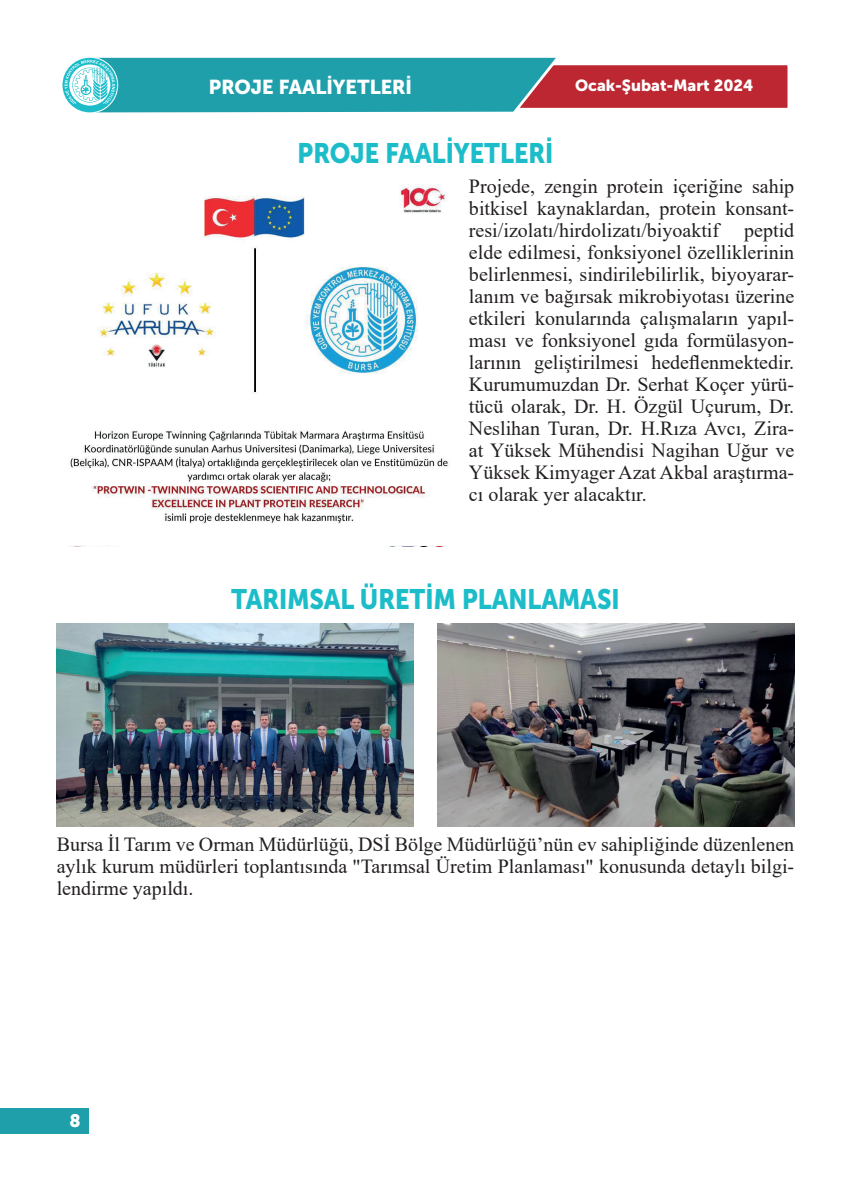
<style>
.page{position:relative;width:851px;height:1191px;background:#fff}
.page>*{position:absolute;margin:0;border:0;box-sizing:border-box;transform-origin:0 0}
.t1{font:28px "Museo Sans Cyrl 900";color:#1cbdc9;scale:.9 1}
.t2{font:20px/22px "Times New Roman";color:#231f20;text-align:justify}
.t3{font:20px "Museo Sans Cyrl 900";color:#fff}
.t4{font:18px "Museo Sans Cyrl 900";color:#fff}
.t5{font:16px "Museo Sans Cyrl 900";color:#fff}
</style>
<div class="page">
<svg style="left:62px;top:58px;width:726px;height:54px;background:#638a93"></svg>
<div style="left:0;top:1108px;width:89px;height:26px;background:#1f9faa"></div>
<img style="left:70px;top:184px;width:380px;height:362px">
<img style="left:57px;top:624px;width:356px;height:202px">
<img style="left:437px;top:624px;width:357px;height:202px">
<p class="t3" style="left:209px;top:75px;width:204px">PROJE FAALİYETLERİ</p>
<h1 class="t1" style="left:297px;top:137px;width:285px">PROJE FAALİYETLERİ</h1>
<p class="t5" style="left:575px;top:76px;width:179px">Ocak-Şubat-Mart 2024</p>
<p class="t2" style="left:469px;top:174px;width:327px">Projede, zengin protein içeriğine sahip bitkisel kaynaklardan, protein konsant&shy;resi/izolatı/hirdolizatı/biyoaktif</p>
<p class="t2" style="left:469px;top:218px;width:327px;text-indent:275px">peptid elde edilmesi, fonksiyonel özelliklerinin belirlenmesi, sindirilebilirlik, biyoyarar&shy;lanım ve bağırsak mikrobiyotası üzerine etkileri konularında çalışmaların yapıl&shy;ması ve fonksiyonel gıda formülasyon&shy;larının geliştirilmesi hedeflenmektedir.<br>Kurumumuzdan Dr. Serhat Koçer yürü&shy;tücü olarak, Dr. H. Özgül Uçurum, Dr.<br>Neslihan Turan, Dr. H.Rıza Avcı, Zira&shy;at Yüksek Mühendisi Nagihan Uğur ve Yüksek Kimyager Azat Akbal araştırma&shy;cı olarak yer alacaktır.</p>
<h1 class="t1" style="left:231px;top:583px;width:433px">TARIMSAL ÜRETİM PLANLAMASI</h1>
<p class="t2" style="left:57px;top:832px;width:739px">Bursa İl Tarım ve Orman Müdürlüğü, DSİ Bölge Müdürlüğü’nün ev sahipliğinde düzenlenen aylık kurum müdürleri toplantısında "Tarımsal Üretim Planlaması" konusunda detaylı bilgi&shy;lendirme yapıldı.</p>
<p class="t4" style="left:69px;top:1110px;width:13px">8</p>
</div>
